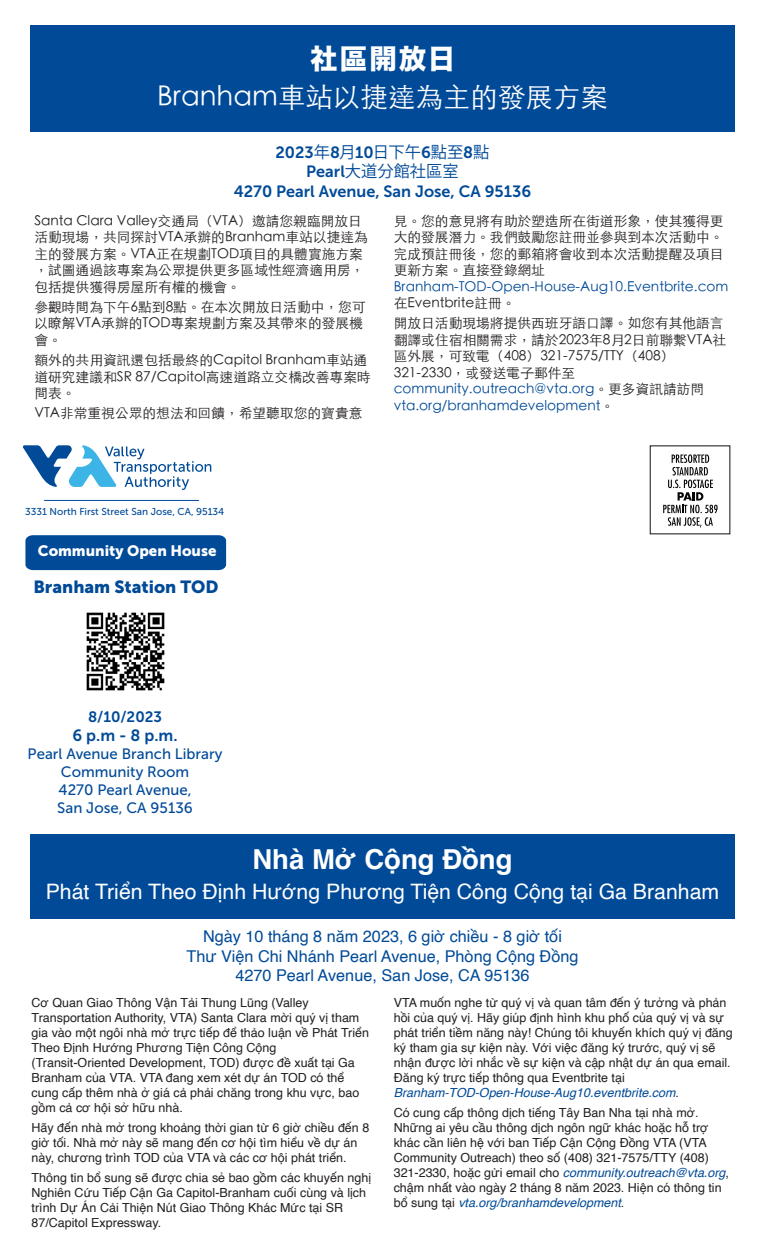
<style>
.page{position:relative;width:765px;height:1260px;background:#fff}
.page>*{position:absolute;margin:0;border:0;box-sizing:border-box;transform-origin:0 0}
.t1{font:300 27.5px "ST Heiti TC";color:#fff}
.t2{font:700 27.5px "Helvetica";color:#fff}
.t3{font:27.5px "Hira Kaku Std W8";letter-spacing:.075em;color:#fff}
.t4{font:21.25px "Helvetica";color:#fff}
.t5{font:17.5px "Museo Sans 900";color:#004a98}
.t6{font:16.25px/19.5px "Helvetica";color:#004a98;text-align:center}
.t7{font:16.25px "Museo Sans 700";color:#004a98}
.t8{font:16.25px "Koz Go Pr 6 N";color:#004a98}
.t9{font:15px/18px "Museo Sans 500";color:#004a98;text-align:center}
.t10{font:15px "Museo Sans 900";color:#fff}
.t11{font:15px "Museo Sans 700";color:#004a98}
.t12{font:300 13.75px/16.5px "ST Heiti TC";color:#231f20}
.t13{font:300 13.75px "ST Heiti TC";color:#004a98}
.t14{font:12.5px/15px "Helvetica";color:#231f20}
.t15{font:10px "Museo Sans 500";color:#004a98}
.s1{font-family:"Koz Go Pr 6 N"}
.s2{font-family:"Museo Sans 700"}
.s3{color:#004a98}
.s4{font-style:italic;color:#004a98}
</style>
<div class="page">
<div style="left:25px;top:535px;width:201px;height:35px;background:#004a98"></div>
<svg style="left:663px;top:454px;width:55px;height:74px"></svg>
<svg style="left:22px;top:445px;width:189px;height:45px"></svg>
<hr style="left:44px;top:500px;width:155px;height:1px;background:#004a98">
<div style="left:30px;top:25px;width:705px;height:107px;background:#004a98"></div>
<div style="left:30px;top:835px;width:705px;height:84px;background:#004a98"></div>
<img style="left:86px;top:612px;width:79px;height:79px">
<h1 class="t3" style="left:310px;top:44px;width:147px">社區開放日</h1>
<h1 class="t1" style="left:157px;top:73px;width:452px">Branham車站以捷達為主的發展方案</h1>
<h3 class="t7" style="left:275px;top:143px;width:216px">2023<span class="s1">年</span>8<span class="s1">月</span>10<span class="s1">日下午</span>6<span class="s1">點至</span>8<span class="s1">點</span></h3>
<h3 class="t8" style="left:306px;top:162px;width:154px"><span class="s2">Pearl</span>大道分館社區室</h3>
<h3 class="t7" style="left:234px;top:182px;width:299px">4270 Pearl Avenue, San Jose, CA 95136</h3>
<p class="t12" style="left:34px;top:211px;width:335px">Santa Clara Valley交通局（VTA）邀請您親臨開放日活動現場，共同探討VTA承辦的Branham車站以捷達為主的發展方案。VTA正在規劃TOD項目的具體實施方案，試圖通過該專案為公眾提供更多區域性經濟適用房，包括提供獲得房屋所有權的機會。</p>
<p class="t12" style="left:34px;top:297px;width:333px">參觀時間為下午6點到8點。在本次開放日活動中，您可以瞭解VTA承辦的TOD專案規劃方案及其帶來的發展機會。</p>
<p class="t12" style="left:34px;top:350px;width:338px">額外的共用資訊還包括最終的Capitol Branham車站通道研究建議和SR 87/Capitol高速道路立交橋改善專案時間表。</p>
<p class="t12" style="left:34px;top:404px;width:330px">VTA非常重視公眾的想法和回饋，希望聽取您的寶貴意</p>
<p class="t12" style="left:394px;top:211px;width:331px;text-align:justify">見。您的意見將有助於塑造所在街道形象，使其獲得更大的發展潛力。我們鼓勵您註冊並參與到本次活動中。完成預註冊後，您的郵箱將會收到本次活動提醒及項目更新方案。直接登錄網址</p>
<p class="t13" style="left:394px;top:275px;width:336px">Branham-TOD-Open-House-Aug10.Eventbrite.com</p>
<p class="t12" style="left:394px;top:292px;width:331px;line-height:20.2px">在Eventbrite註冊。<br>開放日活動現場將提供西班牙語口譯。如您有其他語言</p>
<p class="t12" style="left:394px;top:330px;width:334px">翻譯或住宿相關需求，請於2023年8月2日前聯繫VTA社區外展，可致電（408）321-7575/TTY（408）<br>321-2330，或發送電子郵件至<span class="s3">community.outreach@vta.org</span>。更多資訊請訪問<span class="s3">vta.org/branhamdevelopment</span>。</p>
<p class="t15" style="left:25px;top:506px;width:201px">3331 North First Street San Jose, CA, 95134</p>
<p class="t10" style="left:38px;top:543px;width:180px">Community Open House</p>
<h3 class="t5" style="left:33px;top:577px;width:187px">Branham Station TOD</h3>
<p class="t11" style="left:88px;top:708px;width:76px">8/10/2023</p>
<h3 class="t7" style="left:73px;top:727px;width:107px">6 p.m - 8 p.m.</h3>
<p class="t9" style="left:28px;top:745px;width:196px">Pearl Avenue Branch Library<br>Community Room<br>4270 Pearl Avenue,<br>San Jose, CA 95136</p>
<h1 class="t2" style="left:252px;top:842px;width:262px">Nhà Mở Cộng Đồng</h1>
<h2 class="t4" style="left:46px;top:875px;width:675px">Phát Triển Theo Định Hướng Phương Tiện Công Cộng tại Ga Branham</h2>
<h3 class="t6" style="left:187px;top:927px;width:393px">Ngày 10 tháng 8 năm 2023, 6 giờ chiều - 8 giờ tối<br>Thư Viện Chi Nhánh Pearl Avenue, Phòng Cộng Đồng<br>4270 Pearl Avenue, San Jose, CA 95136</h3>
<p class="t14" style="left:32px;top:996px;width:339px">Cơ Quan Giao Thông Vận Tải Thung Lũng (Valley Transportation Authority, VTA) Santa Clara mời quý vị tham gia vào một ngôi nhà mở trực tiếp để thảo luận về Phát Triển Theo Định Hướng Phương Tiện Công Cộng (Transit-Oriented Development, TOD) được đề xuất tại Ga Branham của VTA. VTA đang xem xét dự án TOD có thể cung cấp thêm nhà ở giá cả phải chăng trong khu vực, bao gồm cả cơ hội sở hữu nhà.</p>
<p class="t14" style="left:32px;top:1121px;width:339px">Hãy đến nhà mở trong khoảng thời gian từ 6 giờ chiều đến 8 giờ tối. Nhà mở này sẽ mang đến cơ hội tìm hiểu về dự án này, chương trình TOD của VTA và các cơ hội phát triển.</p>
<p class="t14" style="left:32px;top:1171px;width:341px">Thông tin bổ sung sẽ được chia sẻ bao gồm các khuyến nghị Nghiên Cứu Tiếp Cận Ga Capitol-Branham cuối cùng và lịch trình Dự Án Cải Thiện Nút Giao Thông Khác Mức tại SR 87/Capitol Expressway.</p>
<p class="t14" style="left:394px;top:996px;width:341px">VTA muốn nghe từ quý vị và quan tâm đến ý tưởng và phản hồi của quý vị. Hãy giúp định hình khu phố của quý vị và sự phát triển tiềm năng này! Chúng tôi khuyến khích quý vị đăng ký tham gia sự kiện này. Với việc đăng ký trước, quý vị sẽ nhận được lời nhắc về sự kiện và cập nhật dự án qua email.<br>Đăng ký trực tiếp thông qua Eventbrite tại <span class="s4">Branham-TOD-Open-House-Aug10.eventbrite.com</span>.</p>
<p class="t14" style="left:394px;top:1106px;width:337px">Có cung cấp thông dịch tiếng Tây Ban Nha tại nhà mở.<br>Những ai yêu cầu thông dịch ngôn ngữ khác hoặc hỗ trợ khác cần liên hệ với ban Tiếp Cận Cộng Đồng VTA (VTA Community Outreach) theo số (408) 321-7575/TTY (408)<br>321-2330, hoặc gửi email cho <span class="s4">community.outreach@vta.org</span>, chậm nhất vào ngày 2 tháng 8 năm 2023. Hiện có thông tin bổ sung tại <span class="s4">vta.org/branhamdevelopment</span>.</p>
</div>
